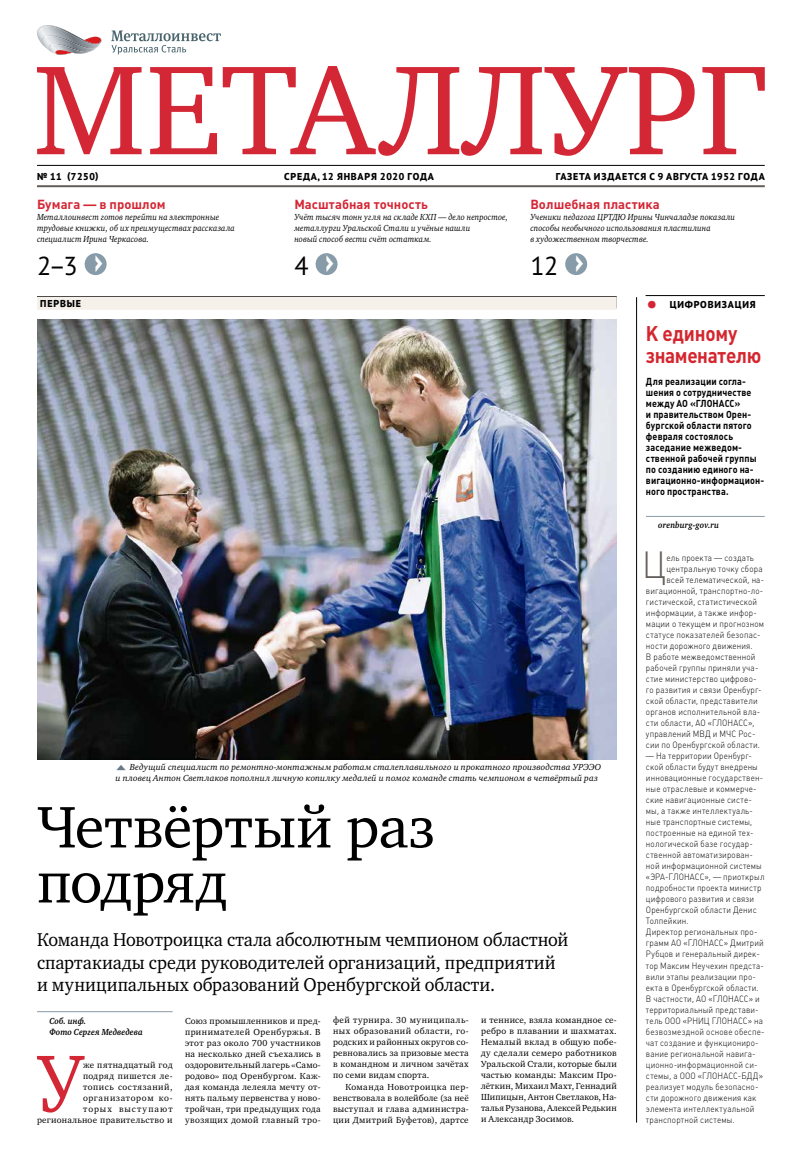
<style>
.page{position:relative;width:794px;height:1157px;background:#fff}
.page>*{position:absolute;margin:0;border:0;box-sizing:border-box;transform-origin:0 0}
.t1{font:82.9px "Charter C";color:#d42735;scale:.9 1}
.t2{font:60px/55px "Charter C";color:#000}
.t3{font:300 37.3px "Plumb";color:#625d58;scale:.9 1}
.t4{font:26px "PT Sans Pro";color:#000}
.t5{font:700 21px/22px "Plumb";letter-spacing:-.015em;color:#d4262f;scale:.9 1}
.t6{font:19px/22px "Charter C";letter-spacing:.005em;color:#000;scale:.95 1}
.t7{font:700 13px "Plumb";color:#d42735}
.t8{font:10px/11px "Plumb Bold C";letter-spacing:.01em;color:#000;scale:.9 1}
.t9{font:800 10px "PT Sans Pro";letter-spacing:.08em;color:#000}
.t10{font:300 9px/11px "Plumb";letter-spacing:.015em;color:#000;scale:.9 1}
.t11{font:9px/11px "Charter C";letter-spacing:.035em;color:#000;text-align:justify}
.t12{font:italic 9px/11px "Charter C";letter-spacing:.01em;color:#000;scale:.9 1}
.t13{font:italic 9px/11px "Charter C";letter-spacing:.01em;color:#000}
.t14{font:9px/11px "Charter C";letter-spacing:.06em;color:#000;text-align:right}
.t15{font:italic 700 9px/11px "Charter C";letter-spacing:.015em;color:#000;scale:.9 1}
.s1{font-family:"Plumb";font-weight:700;font-size:34px;color:#fff}
.s2{font-weight:400;font-size:27px;color:#d52535}
.s3{font-family:"Modern Pictograms";font-style:normal;font-size:14px;color:#657a86}
</style>
<div class="page">
<svg style="left:37px;top:66px;width:728px;height:90px"></svg>
<svg style="left:111px;top:30px;width:110px;height:25px"></svg>
<svg style="left:37px;top:25px;width:65px;height:30px"></svg>
<hr style="left:37px;top:165px;width:728px;height:1px;background:#000">
<hr style="left:37px;top:185px;width:728px;height:2px;background:#625d58">
<div style="left:37px;top:296px;width:580px;height:12px;background:#4d4c4b"></div>
<div style="left:37px;top:297px;width:580px;height:13px;background:#f6f0eb"></div>
<img style="left:37px;top:319px;width:580px;height:440px">
<hr style="left:37px;top:1011px;width:136px;height:1px;background:#879ca8">
<svg style="left:96px;top:253px;width:4px;height:22px"></svg>
<svg style="left:326px;top:253px;width:10px;height:22px"></svg>
<svg style="left:576px;top:253px;width:5px;height:22px"></svg>
<hr style="left:645px;top:295px;width:120px;height:1px;background:#000">
<hr style="left:646px;top:516px;width:119px;height:1px;background:#879ca8">
<hr style="left:636px;top:297px;width:1px;height:825px;background:#000">
<p class="t9" style="left:37px;top:170px;width:63px">№ 11 (7250)</p>
<p class="t9" style="left:284px;top:170px;width:151px">СРЕДА, 12 ЯНВАРЯ 2020 ГОДА</p>
<p class="t9" style="left:556px;top:170px;width:210px">ГАЗЕТА ИЗДАЕТСЯ С 9 АВГУСТА 1952 ГОДА</p>
<h3 class="t7" style="left:294px;top:197px;width:135px">Масштабная точность</h3>
<p class="t12" style="left:294px;top:212px;width:239px">Учёт тысяч тонн угля на складе КХП — дело непростое, металлурги Уральской Стали и учёные нашли<br>новый способ вести счёт остаткам.</p>
<h3 class="t4" style="left:294px;top:249px;width:41px">4 <span class="s1">›</span></h3>
<h3 class="t7" style="left:530px;top:197px;width:131px">Волшебная пластика</h3>
<p class="t12" style="left:530px;top:212px;width:229px">Ученики педагога ЦРТДЮ Ирины Чинчаладзе показали способы необычного использования пластилина<br>в художественном творчестве.</p>
<h3 class="t4" style="left:530px;top:249px;width:55px">12 <span class="s1">›</span></h3>
<p class="t9" style="left:646px;top:298px;width:111px"><span class="s2">•</span> ЦИФРОВИЗАЦИЯ</p>
<h3 class="t5" style="left:646px;top:322px;width:130px">К единому знаменателю</h3>
<p class="t8" style="left:646px;top:376px;width:133px">Для реализации согла&shy;шения о сотрудничестве между АО «ГЛОНАСС»<br>и правительством Орен&shy;бургской области пятого февраля состоялось заседание межведом&shy;ственной рабочей группы по созданию единого на&shy;вигационно-информацион&shy;ного пространства.</p>
<p class="t15" style="left:658px;top:520px;width:69px">orenburg-gov.ru</p>
<h3 class="t3" style="left:642px;top:543px;width:28px">Ц</h3>
<p class="t10" style="left:666px;top:552px;width:99px">ель проекта — создать</p>
<h3 class="t7" style="left:37px;top:197px;width:130px">Бумага — в прошлом</h3>
<p class="t12" style="left:37px;top:212px;width:221px">Металлоинвест готов перейти на электронные трудовые книжки, об их преимуществах рассказала специалист Ирина Черкасова.</p>
<h3 class="t4" style="left:37px;top:249px;width:68px">2–3 <span class="s1">›</span></h3>
<p class="t9" style="left:40px;top:297px;width:42px">ПЕРВЫЕ</p>
<p class="t10" style="left:666px;top:563px;width:108px">центральную точку сбора</p>
<p class="t10" style="left:666px;top:574px;width:110px">всей телематической, на-</p>
<p class="t10" style="left:646px;top:585px;width:132px">вигационной, транспортно-ло-</p>
<p class="t10" style="left:646px;top:596px;width:125px">гистической, статистической</p>
<p class="t10" style="left:646px;top:607px;width:125px">информации, а также инфор-</p>
<p class="t10" style="left:646px;top:618px;width:133px">мации о текущем и прогнозном</p>
<p class="t10" style="left:646px;top:629px;width:129px">статусе показателей безопас-</p>
<p class="t10" style="left:646px;top:640px;width:120px">ности дорожного движения.</p>
<p class="t10" style="left:646px;top:651px;width:123px">В работе межведомственной</p>
<p class="t10" style="left:646px;top:662px;width:126px">рабочей группы приняли уча-</p>
<p class="t10" style="left:646px;top:673px;width:124px">стие министерство цифрово-</p>
<p class="t10" style="left:646px;top:684px;width:130px">го развития и связи Оренбург-</p>
<p class="t10" style="left:646px;top:695px;width:126px">ской области, представители</p>
<p class="t10" style="left:646px;top:706px;width:128px">органов исполнительной вла-</p>
<p class="t10" style="left:646px;top:717px;width:122px">сти области, АО «ГЛОНАСС»,</p>
<p class="t10" style="left:646px;top:728px;width:123px">управлений МВД и МЧС Рос-</p>
<p class="t10" style="left:646px;top:739px;width:128px">сии по Оренбургской области.</p>
<p class="t10" style="left:646px;top:750px;width:133px">— На территории Оренбург&shy;ской области будут внедрены инновационные государствен&shy;ные отраслевые и коммерче&shy;ские навигационные систе&shy;мы, а также интеллектуаль&shy;ные транспортные системы, построенные на единой тех&shy;нологической базе государ&shy;ственной автоматизирован&shy;ной информационной системы «ЭРА-ГЛОНАСС», — приоткрыл подробности проекта министр цифрового развития и связи<br>Оренбургской области Денис<br>Толпейкин.<br>Директор региональных про&shy;грамм АО «ГЛОНАСС» Дмитрий<br>Рубцов и генеральный дирек&shy;тор Максим Неучехин предста&shy;вили этапы реализации про&shy;екта в Оренбургской области.<br>В частности, АО «ГЛОНАСС» и территориальный представи&shy;тель ООО «РНИЦ ГЛОНАСС» на безвозмездной основе обеспе&shy;чат создание и функциониро&shy;вание региональной навига&shy;ционно-информационной си&shy;стемы, а ООО «ГЛОНАСС-БДД» реализует модуль безопасно&shy;сти дорожного движения как элемента интеллектуальной транспортной системы.</p>
<p class="t13" style="left:116px;top:762px;width:487px"><span class="s3">‐</span> Ведущий специалист по ремонтно-монтажным работам сталеплавильного и прокатного производства УРЭЭО и пловец Антон Светлаков пополнил личную копилку медалей и помог команде стать чемпионом в четвёртый раз</p>
<h2 class="t2" style="left:37px;top:800px;width:399px">Четвёртый раз подряд</h2>
<h3 class="t6" style="left:37px;top:929px;width:561px">Команда Новотроицка стала абсолютным чемпионом областной спартакиады среди руководителей организаций, предприятий и муниципальных образований Оренбургской области.</h3>
<p class="t15" style="left:49px;top:1015px;width:105px">Соб. инф.<br>Фото Сергея Медведева</p>
<h1 class="t1" style="left:38px;top:1037px;width:52px">У</h1>
<p class="t11" style="left:185px;top:1015px;width:137px">Союз промышленников и пред&shy;принимателей Оренбуржья. В этот раз около 700 участников на несколько дней съехались в оздоровительный лагерь «Само&shy;родово» под Оренбургом. Каж&shy;дая команда лелеяла мечту от&shy;нять пальму первенства у ново&shy;тройчан, три предыдущих года увозящих домой главный тро-</p>
<p class="t11" style="left:333px;top:1015px;width:137px">фей турнира. 30 муниципаль&shy;ных образований области, го&shy;родских и районных округов со&shy;ревновались за призовые места в командном и личном зачётах по семи видам спорта.</p>
<p class="t11" style="left:481px;top:1015px;width:137px">и теннисе, взяла командное се&shy;ребро в плавании и шахматах.<br>Немалый вклад в общую побе&shy;ду сделали семеро работников Уральской Стали, которые были частью команды: Максим Про&shy;лёткин, Михаил Махт, Геннадий Шипицын, Антон Светлаков, На&shy;талья Рузанова, Алексей Редькин и Александр Зосимов.</p>
<p class="t14" style="left:37px;top:1059px;width:137px">же пятнадцатый год<br>подряд пишется ле-<br>топись состязаний, организатором ко-<br>торых выступают региональное правительство и</p>
<p class="t11" style="left:333px;top:1081px;width:137px;text-indent:12px">Команда Новотроицка пер&shy;венствовала в волейболе (за неё выступал и глава администра&shy;ции Дмитрий Буфетов), дартсе</p>
</div>
